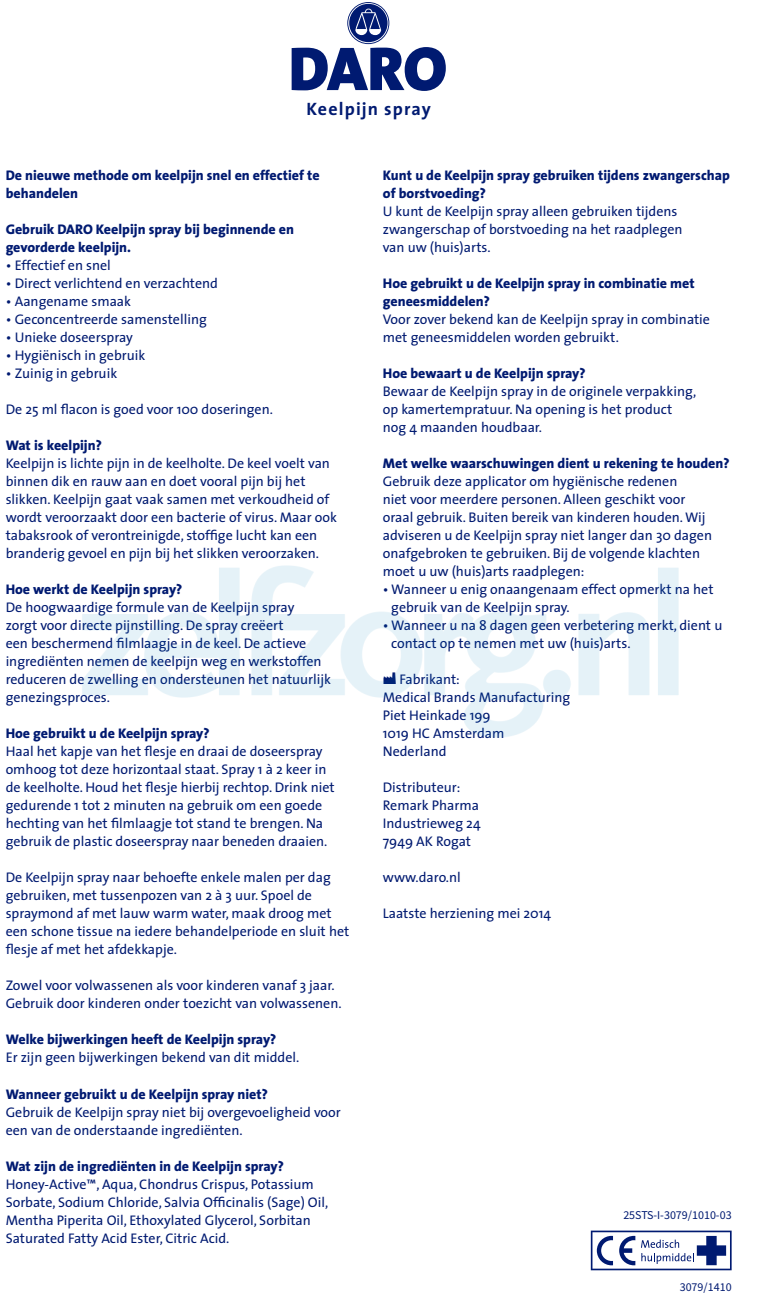
<style>
.page{position:relative;width:760px;height:1293px;background:#fff}
.page>*{position:absolute;margin:0;border:0;box-sizing:border-box;transform-origin:0 0}
.t1{font:700 18px "The Sans";letter-spacing:.06em;color:#001a71}
.t2{font:14px/18px "The Sans";color:#001a71}
.t3{font:800 14px/18px "The Sans";color:#001a71}
.t4{font:12px "Source Sans Pro";color:#001a71}
</style>
<div class="page">
<div style="left:347px;top:1px;width:43px;height:44px;border:2px solid #fff;border-radius:50%"></div>
<svg style="left:292px;top:2px;width:154px;height:89px"></svg>
<svg style="left:591px;top:1230px;width:140px;height:40px"></svg>
<img style="left:82px;top:565px;width:596px;height:173px">
<svg style="left:384px;top:673px;width:12px;height:11px"></svg>
<p class="t1" style="left:306px;top:93px;width:126px">Keelpijn spray</p>
<p class="t3" style="left:6px;top:166px;width:316px">De nieuwe methode om keelpijn snel en effectief te behandelen</p>
<p class="t3" style="left:6px;top:220px;width:290px">Gebruik DARO Keelpijn spray bij beginnende en gevorderde keelpijn.</p>
<p class="t2" style="left:6px;top:256px;width:107px">• Effectief en snel</p>
<p class="t2" style="left:6px;top:274px;width:214px">• Direct verlichtend en verzachtend</p>
<p class="t2" style="left:6px;top:292px;width:127px">• Aangename smaak</p>
<p class="t2" style="left:6px;top:310px;width:203px">• Geconcentreerde samenstelling</p>
<p class="t2" style="left:6px;top:328px;width:129px">• Unieke doseerspray</p>
<p class="t2" style="left:6px;top:346px;width:141px">• Hygiënisch in gebruik</p>
<p class="t2" style="left:6px;top:364px;width:113px">• Zuinig in gebruik</p>
<p class="t2" style="left:6px;top:400px;width:269px">De 25 ml flacon is goed voor 100 doseringen.</p>
<p class="t3" style="left:6px;top:436px;width:98px">Wat is keelpijn?</p>
<p class="t2" style="left:6px;top:454px;width:333px">Keelpijn is lichte pijn in de keelholte. De keel voelt van binnen dik en rauw aan en doet vooral pijn bij het slikken. Keelpijn gaat vaak samen met verkoudheid of wordt veroorzaakt door een bacterie of virus. Maar ook tabaksrook of verontreinigde, stoffige lucht kan een branderig gevoel en pijn bij het slikken veroorzaken.</p>
<p class="t3" style="left:6px;top:580px;width:178px">Hoe werkt de Keelpijn spray?</p>
<p class="t2" style="left:6px;top:598px;width:327px">De hoogwaardige formule van de Keelpijn spray<br>zorgt voor directe pijnstilling. De spray creëert<br>een beschermend filmlaagje in de keel. De actieve ingrediënten nemen de keelpijn weg en werkstoffen reduceren de zwelling en ondersteunen het natuurlijk genezingsproces.</p>
<p class="t3" style="left:6px;top:724px;width:205px">Hoe gebruikt u de Keelpijn spray?</p>
<p class="t2" style="left:6px;top:742px;width:331px">Haal het kapje van het flesje en draai de doseerspray omhoog tot deze horizontaal staat. Spray 1 à 2 keer in de keelholte. Houd het flesje hierbij rechtop. Drink niet gedurende 1 tot 2 minuten na gebruik om een goede hechting van het filmlaagje tot stand te brengen. Na gebruik de plastic doseerspray naar beneden draaien.</p>
<p class="t2" style="left:6px;top:868px;width:345px">De Keelpijn spray naar behoefte enkele malen per dag gebruiken, met tussenpozen van 2 à 3 uur. Spoel de spraymond af met lauw warm water, maak droog met een schone tissue na iedere behandelperiode en sluit het flesje af met het afdekkapje.</p>
<p class="t2" style="left:6px;top:976px;width:337px">Zowel voor volwassenen als voor kinderen vanaf 3 jaar.<br>Gebruik door kinderen onder toezicht van volwassenen.</p>
<p class="t3" style="left:6px;top:1030px;width:272px">Welke bijwerkingen heeft de Keelpijn spray?</p>
<p class="t2" style="left:6px;top:1048px;width:295px">Er zijn geen bijwerkingen bekend van dit middel.</p>
<p class="t3" style="left:6px;top:1084px;width:264px">Wanneer gebruikt u de Keelpijn spray niet?</p>
<p class="t2" style="left:6px;top:1102px;width:337px">Gebruik de Keelpijn spray niet bij overgevoeligheid voor een van de onderstaande ingrediënten.</p>
<p class="t3" style="left:6px;top:1156px;width:280px">Wat zijn de ingrediënten in de Keelpijn spray?</p>
<p class="t2" style="left:6px;top:1174px;width:324px">Honey-Active™, Aqua, Chondrus Crispus, Potassium Sorbate, Sodium Chloride, Salvia Officinalis (Sage) Oil, Mentha Piperita Oil, Ethoxylated Glycerol, Sorbitan Saturated Fatty Acid Ester, Citric Acid.</p>
<p class="t3" style="left:383px;top:166px;width:349px">Kunt u de Keelpijn spray gebruiken tijdens zwangerschap of borstvoeding?</p>
<p class="t2" style="left:383px;top:202px;width:301px">U kunt de Keelpijn spray alleen gebruiken tijdens zwangerschap of borstvoeding na het raadplegen van uw (huis)arts.</p>
<p class="t3" style="left:383px;top:274px;width:313px">Hoe gebruikt u de Keelpijn spray in combinatie met geneesmiddelen?</p>
<p class="t2" style="left:383px;top:310px;width:329px">Voor zover bekend kan de Keelpijn spray in combinatie met geneesmiddelen worden gebruikt.</p>
<p class="t3" style="left:383px;top:364px;width:204px">Hoe bewaart u de Keelpijn spray?</p>
<p class="t2" style="left:383px;top:382px;width:315px">Bewaar de Keelpijn spray in de originele verpakking, op kamertempratuur. Na opening is het product nog 4 maanden houdbaar.</p>
<p class="t3" style="left:383px;top:454px;width:348px">Met welke waarschuwingen dient u rekening te houden?</p>
<p class="t2" style="left:383px;top:472px;width:331px">Gebruik deze applicator om hygiënische redenen<br>niet voor meerdere personen. Alleen geschikt voor oraal gebruik. Buiten bereik van kinderen houden. Wij adviseren u de Keelpijn spray niet langer dan 30 dagen onafgebroken te gebruiken. Bij de volgende klachten moet u uw (huis)arts raadplegen:</p>
<p class="t2" style="left:391px;top:580px;width:324px;text-indent:-8px">• Wanneer u enig onaangenaam effect opmerkt na het gebruik van de Keelpijn spray.</p>
<p class="t2" style="left:391px;top:616px;width:333px;text-indent:-8px">• Wanneer u na 8 dagen geen verbetering merkt, dient u contact op te nemen met uw (huis)arts.</p>
<p class="t2" style="left:383px;top:670px;width:189px;text-indent:17px">Fabrikant:<br>Medical Brands Manufacturing<br>Piet Heinkade 199<br>1019 HC Amsterdam<br>Nederland</p>
<p class="t2" style="left:383px;top:778px;width:99px">Distributeur:<br>Remark Pharma<br>Industrieweg 24<br>7949 AK Rogat</p>
<p class="t2" style="left:383px;top:868px;width:80px">www.daro.nl</p>
<p class="t2" style="left:383px;top:904px;width:170px">Laatste herziening mei 2014</p>
<p class="t4" style="left:623px;top:1207px;width:110px">25STS-I-3079/1010-03</p>
<p class="t4" style="left:679px;top:1279px;width:53px">3079/1410</p>
</div>
